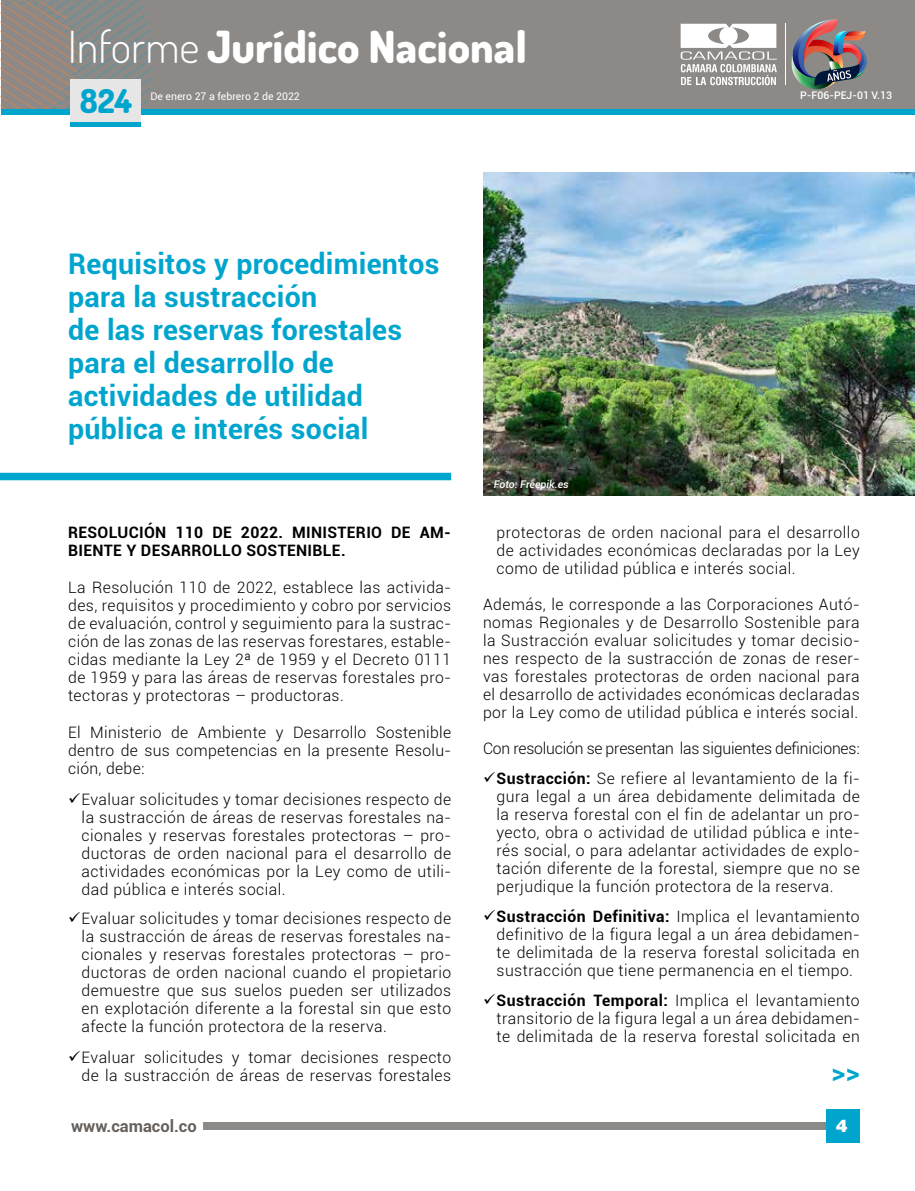
<style>
.page{position:relative;width:915px;height:1191px;background:#fff}
.page>*{position:absolute;margin:0;border:0;box-sizing:border-box;transform-origin:0 0}
.t1{font:800 44.25px "Dosis";color:#fff}
.t2{font:800 33px "Dosis";color:#00a5ce}
.t3{font:700 28.5px/33px "Roboto";letter-spacing:.01em;color:#00a5ce}
.t4{font:700 27px "Roboto";color:#00a5ce}
.t5{font:900 19.5px "Roboto";color:#fff}
.t6{font:900 19.5px "Helvetica";color:#fff}
.t7{font:700 16.5px "Roboto";color:#66605c}
.t8{font:300 15.75px/18px "Roboto";letter-spacing:.03em;color:#000;text-align:justify}
.t9{font:700 15.75px/18px "Roboto";letter-spacing:.02em;color:#000}
.t10{font:300 15.75px "Roboto";letter-spacing:-.01em;color:#000}
.t11{font:10.5px "Roboto";color:#fff}
.t12{font:500 10.5px "Roboto";color:#fff}
.t13{font:italic 500 10.5px "Roboto";color:#fff}
.s1{font-weight:300}
.s2{font-weight:700}
</style>
<div class="page">
<div style="left:203px;top:1122px;width:655px;height:7px;background:#8c8986"></div>
<div style="left:825px;top:1109px;width:33px;height:34px;background:#00a5ce"></div>
<div style="left:1px;top:0;width:913px;height:108px;background:#8c8986"></div>
<div style="left:1px;top:109px;width:913px;height:5px;background:#00a5ce"></div>
<svg style="left:1px;top:0;width:158px;height:109px"></svg>
<div style="left:70px;top:122px;width:70px;height:5px;background:#00a5ce"></div>
<div style="left:70px;top:79px;width:70px;height:43px;background:#e7e6e6"></div>
<img style="left:791px;top:19px;width:75px;height:70px">
<svg style="left:680px;top:24px;width:96px;height:61px"></svg>
<hr style="left:785px;top:24px;width:1px;height:61px;background:#fff">
<img style="left:483px;top:172px;width:431px;height:323px">
<div style="left:0;top:473px;width:451px;height:7px;background:#00a5ce"></div>
<h1 class="t1" style="left:68px;top:18px;width:460px"><span class="s1">Informe</span> Jurídico Nacional</h1>
<h2 class="t2" style="left:80px;top:80px;width:53px">824</h2>
<p class="t11" style="left:150px;top:89px;width:151px">De enero 27 a febrero 2 de 2022</p>
<h3 class="t3" style="left:68px;top:246px;width:373px">Requisitos y procedimientos para la sustracción<br>de las reservas forestales para el desarrollo de actividades de utilidad pública e interés social</h3>
<p class="t12" style="left:800px;top:87px;width:93px">P-F06-PEJ-01 V.13</p>
<p class="t9" style="left:68px;top:522px;width:384px">Resolución 110 de 2022. Mi nisterio de Am&shy;bi ente y Desarrollo Sostenible.</p>
<p class="t8" style="left:68px;top:578px;width:384px">La Resolución 110 de 2022, establece las activida&shy;des, requisitos y procedimiento y cobro por servicios de evaluación, control y seguimiento para la sustrac&shy;ción de las zonas de las reservas forestares, estable&shy;cidas mediante la Ley 2ª de 1959 y el Decreto 0111 de 1959 y para las áreas de reservas forestales pro&shy;tectoras y protectoras – productoras.</p>
<p class="t8" style="left:68px;top:722px;width:384px">El Ministerio de Ambiente y Desarrollo Sostenible dentro de sus competencias en la presente Resolu&shy;ción, debe:</p>
<p class="t8" style="left:82px;top:790px;width:371px;text-indent:-14px">✓Evaluar solicitudes y tomar decisiones respecto de la sustracción de áreas de reservas forestales na&shy;cionales y reservas forestales protectoras – pro&shy;ductoras de orden nacional para el desarrollo de actividades económicas por la Ley como de utili&shy;dad pública e interés social.</p>
<p class="t8" style="left:82px;top:908px;width:371px;text-indent:-14px">✓Evaluar solicitudes y tomar decisiones respecto de la sustracción de áreas de reservas forestales na&shy;cionales y reservas forestales protectoras – pro&shy;ductoras de orden nacional cuando el propietario demuestre que sus suelos pueden ser utilizados en explotación diferente a la forestal sin que esto afecte la función protectora de la reserva.</p>
<p class="t8" style="left:68px;top:1048px;width:384px;text-align:right">✓Evaluar solicitudes y tomar decisiones respecto de la sustracción de áreas de reservas forestales</p>
<p class="t13" style="left:493px;top:476px;width:76px">Foto: Freepik.es</p>
<p class="t8" style="left:496px;top:523px;width:364px">protectoras de orden nacional para el desarrollo de actividades económicas declaradas por la Ley como de utilidad pública e interés social.</p>
<p class="t8" style="left:483px;top:595px;width:378px">Además, le corresponde a las Corporaciones Autó&shy;nomas Regionales y de Desarrollo Sostenible para la Sustracción evaluar solicitudes y tomar decisio&shy;nes respecto de la sustracción de zonas de reser&shy;vas forestales protectoras de orden nacional para el desarrollo de actividades económicas declaradas por la Ley como de utilidad pública e interés social.</p>
<p class="t10" style="left:483px;top:737px;width:378px">Con resolución se presentan las siguientes definiciones:</p>
<p class="t8" style="left:496px;top:769px;width:364px;text-indent:-14px">✓<span class="s2">Sustracción:</span> Se refiere al levantamiento de la fi&shy;gura legal a un área debidamente delimitada de la reserva forestal con el fin de adelantar un pro&shy;yecto, obra o actividad de utilidad pública e inte&shy;rés social, o para adelantar actividades de explo&shy;tación diferente de la forestal, siempre que no se perjudique la función protectora de la reserva.</p>
<p class="t8" style="left:496px;top:907px;width:364px;text-indent:-14px">✓<span class="s2">Sustracción Definitiva:</span> Implica el levantamiento definitivo de la figura legal a un área debidamen&shy;te delimitada de la reserva forestal solicitada en sustracción que tiene permanencia en el tiempo.</p>
<p class="t8" style="left:496px;top:991px;width:364px;text-indent:-14px">✓<span class="s2">Sustracción Temporal:</span> Implica el levantamiento transitorio de la figura legal a un área debidamen&shy;te delimitada de la reserva forestal solicitada en</p>
<h3 class="t4" style="left:831px;top:1052px;width:30px">&gt;&gt;</h3>
<p class="t7" style="left:71px;top:1114px;width:127px">www.camacol.co</p>
<p class="t5" style="left:836px;top:1114px;width:13px">1</p>
<p class="t6" style="left:836px;top:1118px;width:13px">4</p>
</div>
